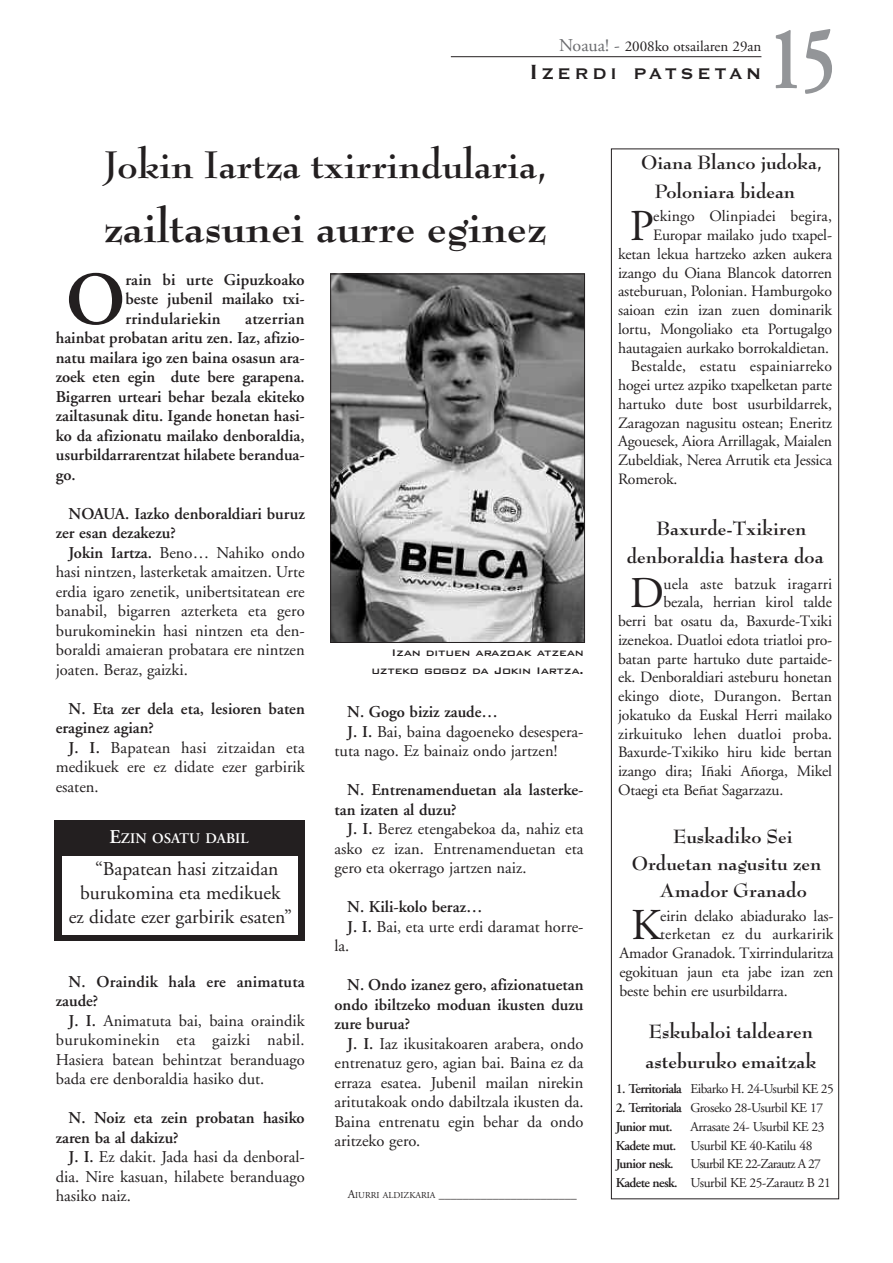
<style>
.page{position:relative;width:893px;height:1263px;background:#fff}
.page>*{position:absolute;margin:0;border:0;box-sizing:border-box;transform-origin:0 0}
.t1{font:700 90.15px "Adobe Garamond";color:#939598;scale:.7 1}
.t2{font:600 75.3px "Adobe Garamond";color:#231f20}
.t3{font:700 48px "Bernhard Modern";color:#231f20}
.t4{font:43.95px "Adobe Garamond";color:#231f20}
.t5{font:700 42px "Bernhard Modern";color:#231f20}
.t6{font:700 21px/28.5px "Bernhard Modern";color:#231f20}
.t7{font:700 20.25px "Copperplate Gothic BT";letter-spacing:.17em;color:#231f20}
.t8{font:19.5px "Adobe Garamond";color:#231f20}
.t9{font:16.5px/19.5px "Adobe Garamond";color:#231f20;text-align:justify}
.t10{font:600 16.5px/19.5px "Adobe Garamond";color:#231f20}
.t11{font:15.75px "Adobe Garamond";letter-spacing:-.01em;color:#231f20}
.t12{font:15.75px "Adobe Garamond";letter-spacing:.01em;color:#231f20}
.t13{font:15px "Adobe Garamond";color:#231f20}
.t14{font:600 14.7px "Adobe Garamond";color:#fff}
.t15{font:13.5px/18.8px "Adobe Garamond";letter-spacing:-.03em;color:#231f20}
.t16{font:600 13.5px/18.8px "Adobe Garamond";letter-spacing:-.045em;color:#231f20}
.t17{font:500 12.75px/18px "Bank Gothic BT";letter-spacing:-.015em;color:#231f20;text-align:right}
.t18{font:12px "Adobe Garamond";color:#231f20}
.s1{font-size:18px;color:#6c6d70}
.s2{font-size:27px}
.s3{font-weight:600}
.s4{font-size:19.5px}
.s5{font-size:9px}
</style>
<div class="page">
<div style="left:611px;top:149px;width:228px;height:1050px;border:1px solid #231f20"></div>
<hr style="left:451px;top:56px;width:310px;height:1px;background:#231f20">
<img style="left:332px;top:276px;width:251px;height:365px">
<div style="left:330px;top:274px;width:255px;height:369px;border:1px solid #231f20"></div>
<div style="left:54px;top:820px;width:251px;height:120px;background:#231f20"></div>
<div style="left:62px;top:856px;width:236px;height:79px;background:#fff"></div>
<p class="t13" style="left:559px;top:41px;width:204px"><span class="s1">Noaua! -</span> 2008ko otsailaren 29an</p>
<p class="t7" style="left:529px;top:60px;width:234px"><span class="s2">I</span>ZERDI PATSETAN</p>
<h1 class="t1" style="left:770px;top:24px;width:95px">15</h1>
<h3 class="t5" style="left:104px;top:145px;width:444px">Jokin Iartza txirrindularia,</h3>
<h3 class="t3" style="left:103px;top:205px;width:445px">zailtasunei aurre eginez</h3>
<h2 class="t2" style="left:66px;top:270px;width:61px">O</h2>
<p class="t10" style="left:125px;top:271px;width:181px;text-align:justify">rain bi urte Gipuzkoako beste jubenil mailako txi&shy;rrindulariekin</p>
<p class="t10" style="left:56px;top:310px;width:251px;text-align:justify;text-indent:189px">atzerrian hainbat probatan aritu zen. Iaz, afizio&shy;natu mailara igo zen baina osasun ara&shy;zoek eten egin dute bere garapena.<br>Bigarren urteari behar bezala ekiteko zailtasunak ditu. Igande honetan hasi&shy;ko da afizionatu mailako denboraldia, usurbildarrarentzat hilabete berandua&shy;go.</p>
<p class="t10" style="left:56px;top:505px;width:251px;text-indent:13px">NOAUA. Iazko denboraldiari buruz zer esan dezakezu?</p>
<p class="t9" style="left:56px;top:544px;width:251px;text-indent:13px"><span class="s3">Jokin Iartza.</span> Beno… Nahiko ondo hasi nintzen, lasterketak amaitzen. Urte erdia igaro zenetik, unibertsitatean ere banabil, bigarren azterketa eta gero burukominekin hasi nintzen eta den&shy;boraldi amaieran probatara ere nintzen joaten. Beraz, gaizki.</p>
<p class="t10" style="left:56px;top:700px;width:251px;text-indent:13px">N. Eta zer dela eta, lesioren baten eraginez agian?</p>
<p class="t9" style="left:56px;top:739px;width:251px;text-indent:13px"><span class="s3">J. I.</span> Bapatean hasi zitzaidan eta medikuek ere ez didate ezer garbirik esaten.</p>
<p class="t14" style="left:110px;top:832px;width:141px"><span class="s4">E</span>ZIN OSATU DABIL</p>
<p class="t8" style="left:95px;top:861px;width:185px">“Bapatean hasi zitzaidan</p>
<p class="t8" style="left:80px;top:885px;width:202px">burukomina eta medikuek</p>
<p class="t8" style="left:69px;top:909px;width:225px">ez didate ezer garbirik esaten”</p>
<p class="t10" style="left:56px;top:973px;width:251px;text-indent:13px">N. Oraindik hala ere animatuta zaude?</p>
<p class="t9" style="left:56px;top:1012px;width:251px;text-indent:13px"><span class="s3">J. I.</span> Animatuta bai, baina oraindik burukominekin eta gaizki nabil.<br>Hasiera batean behintzat beranduago bada ere denboraldia hasiko dut.</p>
<p class="t10" style="left:56px;top:1110px;width:250px;text-indent:13px">N. Noiz eta zein probatan hasiko zaren ba al dakizu?</p>
<p class="t9" style="left:56px;top:1149px;width:251px;text-indent:13px"><span class="s3">J. I.</span> Ez dakit. Jada hasi da denboral&shy;dia. Nire kasuan, hilabete beranduago hasiko naiz.</p>
<p class="t17" style="left:371px;top:643px;width:214px">Izan dituen arazoak atzean uzteko gogoz da Jokin Iartza.</p>
<p class="t10" style="left:347px;top:704px;width:152px">N. Gogo biziz zaude…</p>
<p class="t9" style="left:347px;top:723px;width:238px"><span class="s3">J. I.</span> Bai, baina dagoeneko desespera-</p>
<p class="t9" style="left:334px;top:743px;width:224px">tuta nago. Ez bainaiz ondo jartzen!</p>
<p class="t10" style="left:334px;top:782px;width:251px;text-indent:13px">N. Entrenamenduetan ala lasterke&shy;tan izaten al duzu?</p>
<p class="t9" style="left:334px;top:821px;width:250px;text-indent:13px"><span class="s3">J. I.</span> Berez etengabekoa da, nahiz eta asko ez izan. Entrenamenduetan eta gero eta okerrago jartzen naiz.</p>
<p class="t10" style="left:347px;top:899px;width:137px">N. Kili-kolo beraz…</p>
<p class="t9" style="left:347px;top:918px;width:238px"><span class="s3">J. I.</span> Bai, eta urte erdi daramat horre-</p>
<p class="t9" style="left:334px;top:938px;width:16px">la.</p>
<p class="t10" style="left:334px;top:977px;width:251px;text-align:justify;text-indent:13px">N. Ondo izanez gero, afizionatuetan ondo ibiltzeko moduan ikusten duzu zure burua?</p>
<p class="t9" style="left:334px;top:1035px;width:251px;text-indent:13px"><span class="s3">J. I.</span> Iaz ikusitakoaren arabera, ondo entrenatuz gero, agian bai. Baina ez da erraza esatea. Jubenil mailan nirekin aritutakoak ondo dabiltzala ikusten da.<br>Baina entrenatu egin behar da ondo aritzeko gero.</p>
<p class="t18" style="left:348px;top:1190px;width:231px">A<span class="s5">IURRI ALDIZKARIA</span> _______________________</p>
<p class="t6" style="left:655px;top:149px;width:168px;text-indent:-14px">Oiana Blanco judoka,<br>Poloniara bidean</p>
<h3 class="t4" style="left:630px;top:209px;width:26px">P</h3>
<p class="t12" style="left:653px;top:210px;width:180px">ekingo Olinpiadei begira,</p>
<p class="t11" style="left:653px;top:229px;width:180px">Europar mailako judo txapel-</p>
<p class="t11" style="left:618px;top:248px;width:215px">ketan lekua hartzeko azken aukera</p>
<p class="t11" style="left:618px;top:266px;width:216px">izango du Oiana Blancok datorren</p>
<p class="t11" style="left:618px;top:285px;width:215px">asteburuan, Polonian. Hamburgoko</p>
<p class="t11" style="left:618px;top:304px;width:216px">saioan ezin izan zuen dominarik</p>
<p class="t11" style="left:618px;top:323px;width:216px">lortu, Mongoliako eta Portugalgo</p>
<p class="t11" style="left:618px;top:341px;width:213px">hautagaien aurkako borrokaldietan.</p>
<p class="t12" style="left:631px;top:360px;width:203px">Bestalde, estatu espainiarreko</p>
<p class="t11" style="left:618px;top:379px;width:216px">hogei urtez azpiko txapelketan parte</p>
<p class="t11" style="left:618px;top:398px;width:215px">hartuko dute bost usurbildarrek,</p>
<p class="t11" style="left:618px;top:416px;width:215px">Zaragozan nagusitu ostean; Eneritz</p>
<p class="t11" style="left:618px;top:435px;width:215px">Agouesek, Aiora Arrillagak, Maialen</p>
<p class="t11" style="left:618px;top:454px;width:215px">Zubeldiak, Nerea Arrutik eta Jessica</p>
<p class="t11" style="left:618px;top:473px;width:61px">Romerok.</p>
<p class="t6" style="left:627px;top:514px;width:198px;text-indent:30px">Baxurde-Txikiren denboraldia hastera doa</p>
<h3 class="t4" style="left:630px;top:576px;width:36px">D</h3>
<p class="t12" style="left:663px;top:577px;width:170px">uela aste batzuk iragarri</p>
<p class="t11" style="left:663px;top:596px;width:170px">bezala, herrian kirol talde</p>
<p class="t11" style="left:618px;top:615px;width:216px">berri bat osatu da, Baxurde-Txiki</p>
<p class="t11" style="left:618px;top:634px;width:216px">izenekoa. Duatloi edota triatloi pro-</p>
<p class="t11" style="left:618px;top:652px;width:216px">batan parte hartuko dute partaide-</p>
<p class="t11" style="left:618px;top:671px;width:216px">ek. Denboraldiari asteburu honetan</p>
<p class="t11" style="left:618px;top:690px;width:216px">ekingo diote, Durangon. Bertan</p>
<p class="t11" style="left:618px;top:709px;width:216px">jokatuko da Euskal Herri mailako</p>
<p class="t12" style="left:618px;top:727px;width:216px">zirkuituko lehen duatloi proba.</p>
<p class="t11" style="left:618px;top:746px;width:216px">Baxurde-Txikiko hiru kide bertan</p>
<p class="t11" style="left:618px;top:765px;width:216px">izango dira; Iñaki Añorga, Mikel</p>
<p class="t11" style="left:618px;top:784px;width:167px">Otaegi eta Beñat Sagarzazu.</p>
<p class="t6" style="left:673px;top:822px;width:121px">Euskadiko Sei</p>
<p class="t6" style="left:632px;top:849px;width:191px">Orduetan nagusitu zen</p>
<p class="t6" style="left:659px;top:876px;width:149px">Amador Granado</p>
<h3 class="t4" style="left:631px;top:908px;width:31px">K</h3>
<p class="t11" style="left:660px;top:909px;width:175px">eirin delako abiadurako las-</p>
<p class="t12" style="left:660px;top:928px;width:175px">terketan ez du aurkaririk</p>
<p class="t11" style="left:619px;top:947px;width:216px">Amador Granadok. Txirrindularitza</p>
<p class="t11" style="left:619px;top:965px;width:216px">egokituan jaun eta jabe izan zen</p>
<p class="t11" style="left:619px;top:984px;width:170px">beste behin ere usurbildarra.</p>
<p class="t6" style="left:645px;top:1016px;width:172px;line-height:30px">Eskubaloi taldearen asteburuko emaitzak</p>
<p class="t16" style="left:616px;top:1081px;width:68px">1. Territoriala</p>
<p class="t16" style="left:616px;top:1099px;width:68px">2. Territoriala<br>Junior mut.<br>Kadete mut.<br>Junior nesk.<br>Kadete nesk.</p>
<p class="t15" style="left:691px;top:1081px;width:145px">Eibarko H. 24-Usurbil KE 25<br>Groseko 28-Usurbil KE 17<br>Arrasate 24- Usurbil KE 23<br>Usurbil KE 40-Katilu 48<br>Usurbil KE 22-Zarautz A 27<br>Usurbil KE 25-Zarautz B 21</p>
</div>
